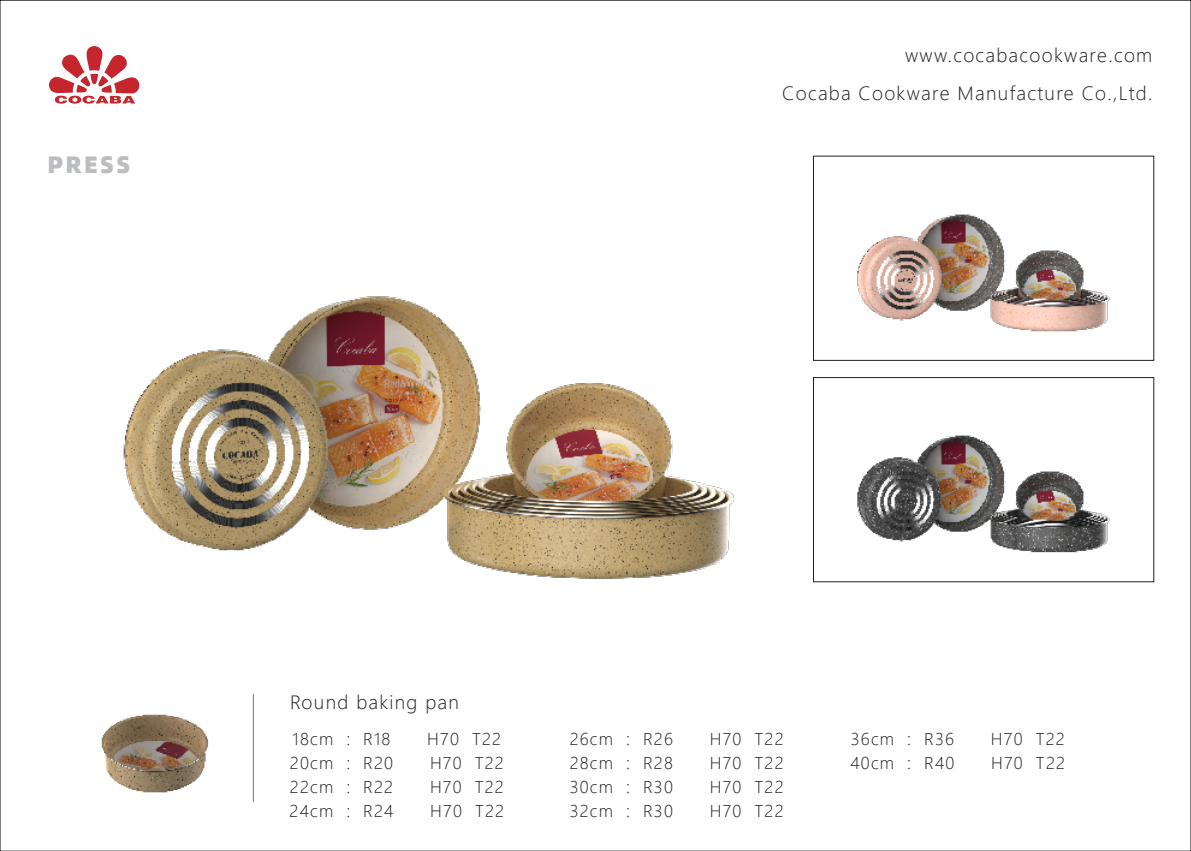
<style>
.page{position:relative;width:1191px;height:851px;background:#fff}
.page>*{position:absolute;margin:0;border:0;box-sizing:border-box;transform-origin:0 0}
.t1{font:900 24px "Alibaba Sans";letter-spacing:.1em;color:#bcbdc0}
.t2{font:300 18px "Microsoft Jheng Hei";letter-spacing:.075em;color:#231f20}
.t3{font:300 16px "Microsoft Jheng Hei";letter-spacing:.075em;color:#231f20}
</style>
<div class="page">
<svg style="left:49px;top:46px;width:91px;height:58px"></svg>
<hr style="left:253px;top:694px;width:1px;height:107px;background:#727377">
<img style="left:101px;top:714px;width:108px;height:79px">
<img style="left:867px;top:156px;width:288px;height:204px">
<img style="left:0;top:156px;width:867px;height:494px">
<img style="left:801px;top:377px;width:354px;height:204px">
<h1 class="t1" style="left:47px;top:144px;width:85px">PRESS</h1>
<p class="t2" style="left:905px;top:44px;width:249px">www.cocabacookware.com</p>
<p class="t2" style="left:782px;top:82px;width:371px">Cocaba Cookware Manufacture Co.,Ltd.</p>
<p class="t2" style="left:290px;top:691px;width:170px">Round baking pan</p>
<p class="t3" style="left:293px;top:729px;width:99px">18cm : R18</p>
<p class="t3" style="left:427px;top:729px;width:75px">H70 T22</p>
<p class="t3" style="left:290px;top:753px;width:105px">20cm : R20</p>
<p class="t3" style="left:430px;top:753px;width:75px">H70 T22</p>
<p class="t3" style="left:290px;top:777px;width:105px">22cm : R22</p>
<p class="t3" style="left:430px;top:777px;width:75px">H70 T22</p>
<p class="t3" style="left:290px;top:801px;width:105px">24cm : R24</p>
<p class="t3" style="left:430px;top:801px;width:75px">H70 T22</p>
<p class="t3" style="left:569px;top:729px;width:105px">26cm : R26</p>
<p class="t3" style="left:710px;top:729px;width:75px">H70 T22</p>
<p class="t3" style="left:569px;top:753px;width:105px">28cm : R28</p>
<p class="t3" style="left:710px;top:753px;width:75px">H70 T22</p>
<p class="t3" style="left:569px;top:777px;width:105px">30cm : R30</p>
<p class="t3" style="left:710px;top:777px;width:75px">H70 T22</p>
<p class="t3" style="left:569px;top:801px;width:105px">32cm : R30</p>
<p class="t3" style="left:710px;top:801px;width:75px">H70 T22</p>
<p class="t3" style="left:851px;top:729px;width:105px">36cm : R36</p>
<p class="t3" style="left:991px;top:729px;width:75px">H70 T22</p>
<p class="t3" style="left:850px;top:753px;width:105px">40cm : R40</p>
<p class="t3" style="left:991px;top:753px;width:75px">H70 T22</p>
</div>
